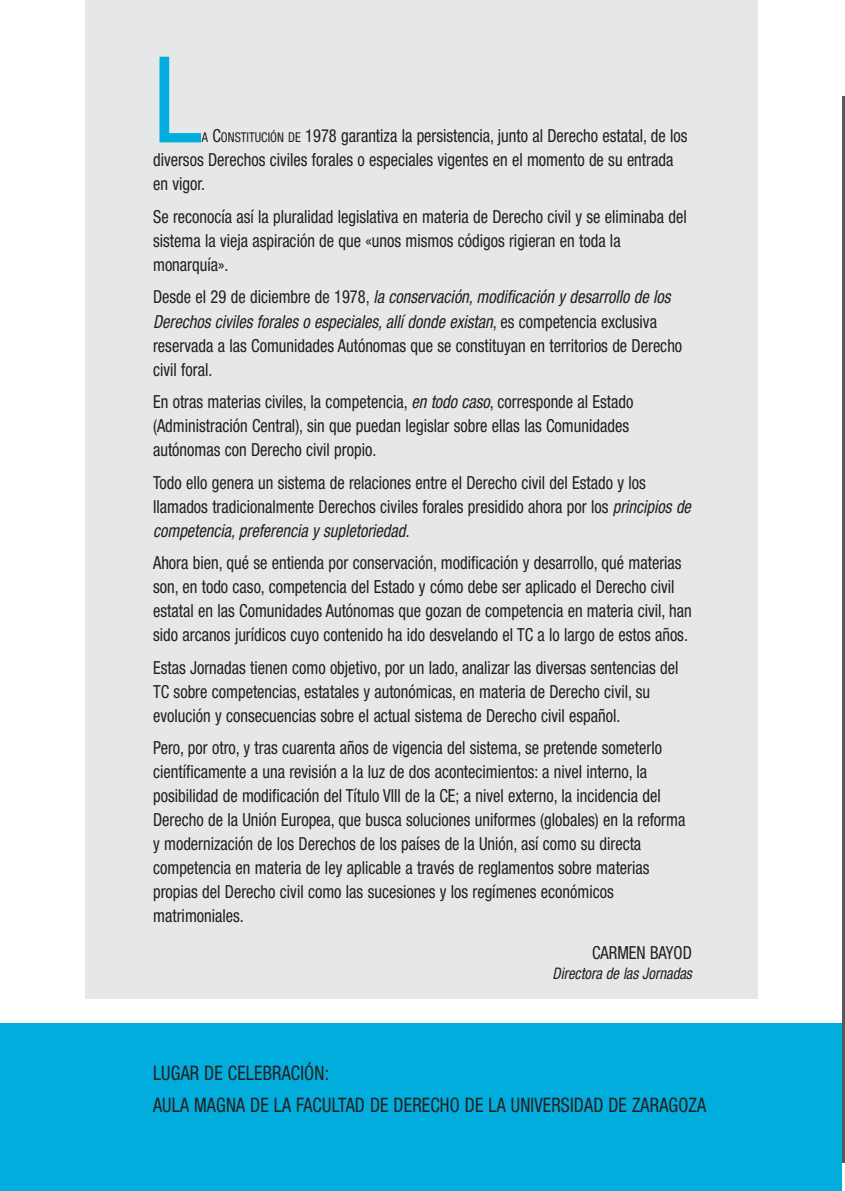
<style>
.page{position:relative;width:845px;height:1191px;background:#fff}
.page>*{position:absolute;margin:0;border:0;box-sizing:border-box;transform-origin:0 0}
.t1{font:condensed 120px "Helvetica Neue LT Std";color:#00addc;scale:.92 1}
.t2{font:condensed 20px/31.6px "Helvetica Neue LT Std";letter-spacing:.01em;color:#231f20;scale:.9 1}
.t3{font:condensed 18px/24px "Helvetica Neue LT Std";color:#231f20;scale:.91 1}
.t4{font:italic condensed 16px "Helvetica Neue LT Std";color:#231f20;scale:.92 1}
.s1{font-size:13.6px}
.s2{font-style:inherit}
.s3{font-style:italic}
</style>
<div class="page">
<div style="left:85px;top:0;width:672px;height:998px;background:#e6e7e8"></div>
<hr style="left:842px;top:96px;width:3px;height:1066px;background:#58595b">
<div style="left:0;top:1023px;width:841px;height:168px;background:#00addc"></div>
<p class="t1" style="left:153px;top:56px;width:54px">L</p>
<p class="t3" style="left:153px;top:125px;width:589px;text-indent:49px"><span class="s1">A</span> <span class="s2">C</span><span class="s1">ONSTITUCIÓN DE</span> 1978 garantiza la persistencia, junto al Derecho estatal, de los diversos Derechos civiles forales o especiales vigentes en el momento de su entrada en vigor.</p>
<p class="t3" style="left:153px;top:206px;width:588px">Se reconocía así la pluralidad legislativa en materia de Derecho civil y se eliminaba del sistema la vieja aspiración de que «unos mismos códigos rigieran en toda la monarquía».</p>
<p class="t3" style="left:153px;top:286px;width:583px">Desde el 29 de diciembre de 1978, <span class="s3">la conservación, modificación y desarrollo de los Derechos civiles forales o especiales, allí donde existan</span>, es competencia exclusiva reservada a las Comunidades Autónomas que se constituyan en territorios de Derecho civil foral.</p>
<p class="t3" style="left:153px;top:391px;width:529px">En otras materias civiles, la competencia, <span class="s3">en todo caso</span>, corresponde al Estado (Administración Central), sin que puedan legislar sobre ellas las Comunidades autónomas con Derecho civil propio.</p>
<p class="t3" style="left:153px;top:471px;width:592px">Todo ello genera un sistema de relaciones entre el Derecho civil del Estado y los llamados tradicionalmente Derechos civiles forales presidido ahora por los <span class="s3">principios de competencia, preferencia y supletoriedad.</span></p>
<p class="t3" style="left:153px;top:552px;width:593px">Ahora bien, qué se entienda por conservación, modificación y desarrollo, qué materias son, en todo caso, competencia del Estado y cómo debe ser aplicado el Derecho civil estatal en las Comunidades Autónomas que gozan de competencia en materia civil, han sido arcanos jurídicos cuyo contenido ha ido desvelando el TC a lo largo de estos años.</p>
<p class="t3" style="left:153px;top:657px;width:579px">Estas Jornadas tienen como objetivo, por un lado, analizar las diversas sentencias del<br>TC sobre competencias, estatales y autonómicas, en materia de Derecho civil, su evolución y consecuencias sobre el actual sistema de Derecho civil español.</p>
<p class="t3" style="left:153px;top:737px;width:586px">Pero, por otro, y tras cuarenta años de vigencia del sistema, se pretende someterlo científicamente a una revisión a la luz de dos acontecimientos: a nivel interno, la posibilidad de modificación del Título VIII de la CE; a nivel externo, la incidencia del Derecho de la Unión Europea, que busca soluciones uniformes (globales) en la reforma y modernización de los Derechos de los países de la Unión, así como su directa competencia en materia de ley aplicable a través de reglamentos sobre materias propias del Derecho civil como las sucesiones y los regímenes económicos matrimoniales.</p>
<p class="t3" style="left:592px;top:942px;width:111px">CARMEN BAYOD</p>
<p class="t4" style="left:552px;top:967px;width:153px">Directora de las Jornadas</p>
<p class="t2" style="left:153px;top:1058px;width:616px">LUGAR DE CELEBRACIÓN:<br>AULA MAGNA DE LA FACULTAD DE DERECHO DE LA UNIVERSIDAD DE ZARAGOZA</p>
</div>
